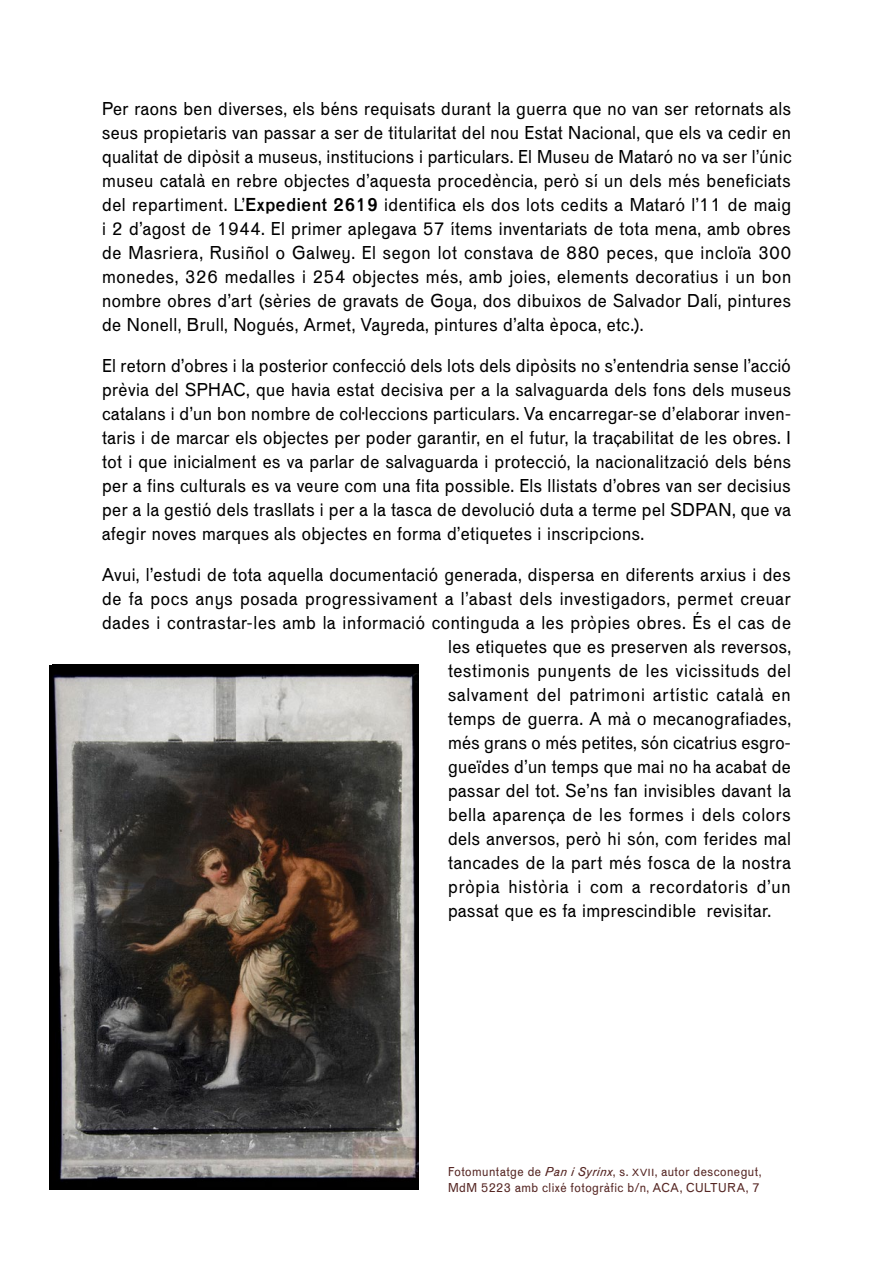
<style>
.page{position:relative;width:893px;height:1263px;background:#fff}
.page>*{position:absolute;margin:0;border:0;box-sizing:border-box;transform-origin:0 0}
.t1{font:500 19.5px/24px "Venus URW";letter-spacing:.025em;color:#000;text-align:justify}
.t2{font:500 19.5px "Venus URW";letter-spacing:.045em;color:#000}
.t3{font:500 19.5px "Venus URW";letter-spacing:.05em;color:#000}
.t4{font:500 13.5px/16.2px "Venus URW";letter-spacing:.035em;color:#552623}
.s1{font-weight:700}
.s2{font-family:"Venus URW Med Ita";font-weight:400}
.s3{font-size:10.8px}
</style>
<div class="page">
<img style="left:52px;top:665px;width:366px;height:524px">
<p class="t1" style="left:102px;top:97px;width:691px">Per raons ben diverses, els béns requisats durant la guerra que no van ser retornats als seus propietaris van passar a ser de titularitat del nou Estat Nacional, que els va cedir en qualitat de dipòsit a museus, institucions i particulars. El Museu de Mataró no va ser l’únic museu català en rebre objectes d’aquesta procedència, però sí un dels més beneficiats del repartiment. L’<span class="s1">Expedient 2619</span> identifica els dos lots cedits a Mataró l’11 de maig i 2 d’agost de 1944. El primer aplegava 57 ítems inventariats de tota mena, amb obres de Masriera, Rusiñol o Galwey. El segon lot constava de 880 peces, que incloïa 300 monedes, 326 medalles i 254 objectes més, amb joies, elements decoratius i un bon nombre obres d’art (sèries de gravats de Goya, dos dibuixos de Salvador Dalí, pintures de Nonell, Brull, Nogués, Armet, Vayreda, pintures d’alta època, etc.).</p>
<p class="t1" style="left:102px;top:354px;width:690px">El retorn d’obres i la posterior confecció dels lots dels dipòsits no s’entendria sense l’acció prèvia del SPHAC, que havia estat decisiva per a la salvaguarda dels fons dels museus catalans i d’un bon nombre de col·leccions particulars. Va encarregar-se d’elaborar inven&shy;taris i de marcar els objectes per poder garantir, en el futur, la traçabilitat de les obres. I tot i que inicialment es va parlar de salvaguarda i protecció, la nacionalització dels béns per a fins culturals es va veure com una fita possible. Els llistats d’obres van ser decisius per a la gestió dels trasllats i per a la tasca de devolució duta a terme pel SDPAN, que va afegir noves marques als objectes en forma d’etiquetes i inscripcions.</p>
<p class="t1" style="left:102px;top:563px;width:690px">Avui, l’estudi de tota aquella documentació generada, dispersa en diferents arxius i des</p>
<p class="t1" style="left:102px;top:587px;width:690px">de fa pocs anys posada progressivament a l’abast dels investigadors, permet creuar</p>
<p class="t1" style="left:102px;top:611px;width:690px">dades i contrastar-les amb la informació continguda a les pròpies obres. És el cas de</p>
<p class="t1" style="left:448px;top:635px;width:344px">les etiquetes que es preserven als reversos,</p>
<p class="t1" style="left:448px;top:659px;width:344px">testimonis punyents de les vicissituds del</p>
<p class="t2" style="left:448px;top:683px;width:344px">salvament del patrimoni artístic català en</p>
<p class="t1" style="left:448px;top:707px;width:344px">temps de guerra. A mà o mecanografiades,</p>
<p class="t1" style="left:448px;top:731px;width:344px">més grans o més petites, són cicatrius esgro-</p>
<p class="t1" style="left:448px;top:756px;width:344px">gueïdes d’un temps que mai no ha acabat de</p>
<p class="t1" style="left:448px;top:780px;width:344px">passar del tot. Se’ns fan invisibles davant la</p>
<p class="t1" style="left:448px;top:804px;width:344px">bella aparença de les formes i dels colors</p>
<p class="t1" style="left:448px;top:828px;width:344px">dels anversos, però hi són, com ferides mal</p>
<p class="t1" style="left:448px;top:852px;width:344px">tancades de la part més fosca de la nostra</p>
<p class="t3" style="left:448px;top:875px;width:344px">pròpia història i com a recordatoris d’un</p>
<p class="t1" style="left:448px;top:900px;width:324px">passat que es fa imprescindible revisitar.</p>
<p class="t4" style="left:448px;top:1163px;width:315px">Fotomuntatge de <span class="s2">Pan i Syrinx</span>, s. <span class="s3">XVII</span>, autor desconegut,<br>MdM 5223 amb clixé fotogràfic b/n, ACA, CULTURA, 7</p>
</div>
